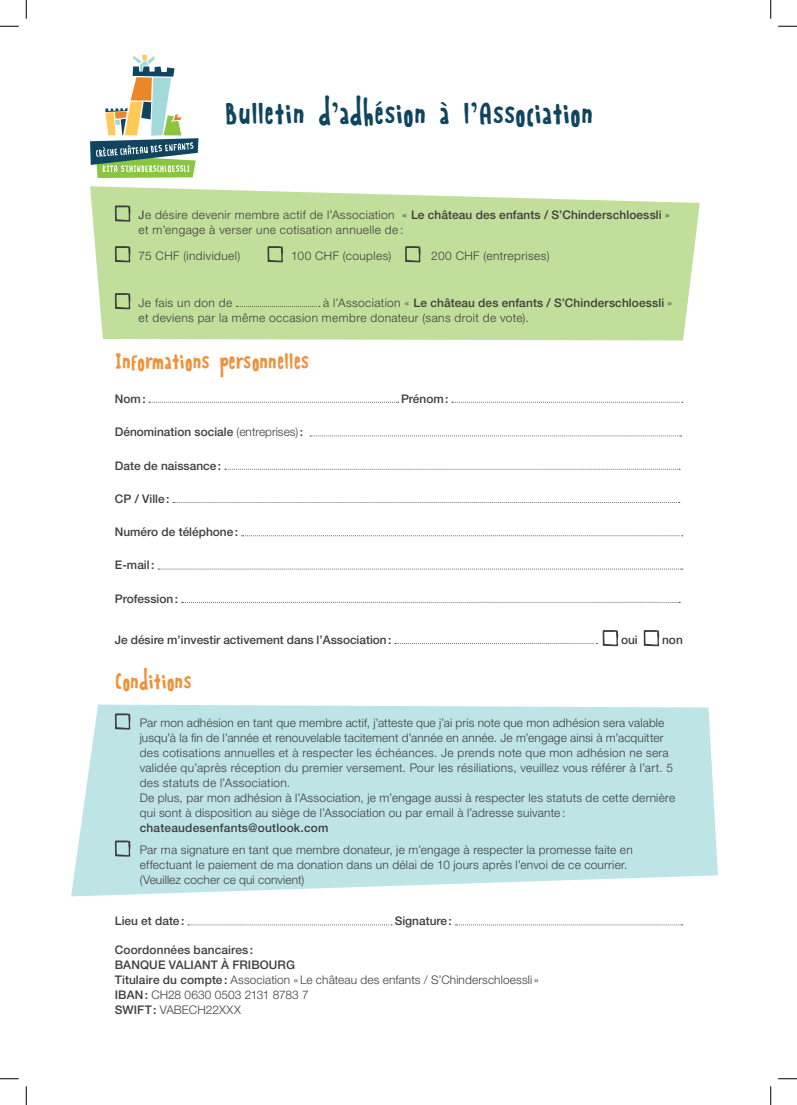
<style>
.page{position:relative;width:797px;height:1105px;background:#fff}
.page>*{position:absolute;margin:0;border:0;box-sizing:border-box;transform-origin:0 0}
.t1{font:28.75px "Rabbit On The Moon";letter-spacing:-.005em;color:#0f455f}
.t2{font:21.25px "Rabbit On The Moon";letter-spacing:-.015em;color:#ef9139}
.t3{font:300 11.88px/15px "Helvetica Neue LT Std";letter-spacing:.02em;color:#3e3e3f}
.t4{font:500 11.88px "Helvetica Neue LT Std";color:#3e3e3f}
.t5{font:500 11.88px "Helvetica Neue LT Std";letter-spacing:.02em;color:#3e3e3f}
.s1{font-family:"Helvetica";font-weight:400}
.s2{font-weight:500}
.s3{font-weight:300}
</style>
<div class="page">
<svg style="left:90px;top:186px;width:609px;height:154px;background:#c6e0a3"></svg>
<svg style="left:71px;top:704px;width:647px;height:192px;background:#c3e6e8"></svg>
<svg style="left:90px;top:55px;width:108px;height:123px"></svg>
<svg style="left:115px;top:205px;width:15px;height:17px"></svg>
<svg style="left:115px;top:246px;width:15px;height:16px"></svg>
<svg style="left:267px;top:246px;width:16px;height:16px"></svg>
<svg style="left:405px;top:246px;width:15px;height:16px"></svg>
<svg style="left:115px;top:293px;width:15px;height:16px"></svg>
<svg style="left:236px;top:306px;width:84px;height:1px"></svg>
<svg style="left:149px;top:402px;width:250px;height:1px"></svg>
<svg style="left:452px;top:402px;width:230px;height:1px"></svg>
<svg style="left:310px;top:436px;width:371px;height:1px"></svg>
<svg style="left:225px;top:469px;width:455px;height:1px"></svg>
<svg style="left:173px;top:502px;width:507px;height:1px"></svg>
<svg style="left:242px;top:535px;width:440px;height:1px"></svg>
<svg style="left:158px;top:569px;width:524px;height:1px"></svg>
<svg style="left:188px;top:924px;width:204px;height:1px"></svg>
<svg style="left:455px;top:924px;width:227px;height:1px"></svg>
<svg style="left:182px;top:602px;width:498px;height:1px"></svg>
<svg style="left:395px;top:630px;width:223px;height:16px"></svg>
<svg style="left:643px;top:630px;width:16px;height:16px"></svg>
<svg style="left:115px;top:713px;width:15px;height:16px"></svg>
<svg style="left:115px;top:840px;width:15px;height:17px"></svg>
<svg style="left:0;top:25px;width:19px;height:2px"></svg>
<svg style="left:778px;top:25px;width:19px;height:2px"></svg>
<svg style="left:0;top:1078px;width:19px;height:1px"></svg>
<svg style="left:778px;top:1078px;width:19px;height:1px"></svg>
<svg style="left:25px;top:0;width:2px;height:19px"></svg>
<svg style="left:25px;top:1086px;width:2px;height:19px"></svg>
<svg style="left:770px;top:0;width:1px;height:19px"></svg>
<svg style="left:770px;top:1086px;width:1px;height:19px"></svg>
<h1 class="t1" style="left:224px;top:95px;width:370px">Bulletin d’adhésion à l’Association</h1>
<p class="t3" style="left:139px;top:207px;width:532px"><span class="s1">J</span>e désire devenir membre actif de l’Association « <span class="s2">Le château des enfants / S’Chinderschloessli</span> » et m’engage à verser une cotisation annuelle de :</p>
<p class="t3" style="left:139px;top:248px;width:103px">75 CHF (individuel)</p>
<p class="t3" style="left:291px;top:248px;width:102px">100 CHF (couples)</p>
<p class="t3" style="left:431px;top:248px;width:120px">200 CHF (entreprises)</p>
<p class="t3" style="left:139px;top:295px;width:95px">Je fais un don de</p>
<p class="t3" style="left:139px;top:295px;width:535px;text-indent:184px">à l’Association « <span class="s2">Le château des enfants / S’Chinderschloessli</span> » et deviens par la même occasion membre donateur (sans droit de vote).</p>
<h2 class="t2" style="left:115px;top:347px;width:196px">Informations personnelles</h2>
<p class="t4" style="left:115px;top:391px;width:32px">Nom :</p>
<p class="t4" style="left:401px;top:391px;width:49px">Prénom :</p>
<p class="t4" style="left:115px;top:425px;width:190px">Dénomination sociale <span class="s3">(entreprises)</span> :</p>
<p class="t4" style="left:115px;top:458px;width:108px">Date de naissance :</p>
<p class="t4" style="left:115px;top:491px;width:56px">CP / Ville :</p>
<p class="t4" style="left:115px;top:525px;width:125px">Numéro de téléphone :</p>
<p class="t4" style="left:115px;top:558px;width:41px">E-mail :</p>
<p class="t4" style="left:115px;top:591px;width:65px">Profession :</p>
<p class="t4" style="left:115px;top:632px;width:278px">Je désire m’investir activement dans l’Association :</p>
<p class="t4" style="left:621px;top:632px;width:18px">oui</p>
<p class="t4" style="left:662px;top:632px;width:22px">non</p>
<h2 class="t2" style="left:115px;top:667px;width:78px">Conditions</h2>
<p class="t3" style="left:140px;top:715px;width:537px">Par mon adhésion en tant que membre actif, j’atteste que j’ai pris note que mon adhésion sera valable jusqu’à la fin de l’année et renouvelable tacitement d’année en année. Je m’engage ainsi à m’acquitter des cotisations annuelles et à respecter les échéances. Je prends note que mon adhésion ne sera validée qu’après réception du premier versement. Pour les résiliations, veuillez vous référer à l’art. 5 des statuts de l’Association.<br>De plus, par mon adhésion à l’Association, je m’engage aussi à respecter les statuts de cette dernière qui sont à disposition au siège de l’Association ou par email à l’adresse suivante :</p>
<p class="t5" style="left:140px;top:821px;width:190px">chateaudesenfants@outlook.com</p>
<p class="t3" style="left:140px;top:842px;width:494px">Par ma signature en tant que membre donateur, je m’engage à respecter la promesse faite en effectuant le paiement de ma donation dans un délai de 10 jours après l’envoi de ce courrier. (Veuillez cocher ce qui convient)</p>
<p class="t4" style="left:115px;top:914px;width:71px">Lieu et date :</p>
<p class="t4" style="left:395px;top:914px;width:59px">Signature :</p>
<p class="t3" style="left:115px;top:942px;width:425px"><span class="s2">Coordonnées bancaires :<br>BANQUE VALIANT À FRIBOURG<br>Titulaire du compte :</span> Association « Le château des enfants / S’Chinderschloessli » <span class="s2">IBAN :</span> CH28 0630 0503 2131 8783 7<br><span class="s2">SWIFT :</span> VABECH22XXX</p>
</div>
